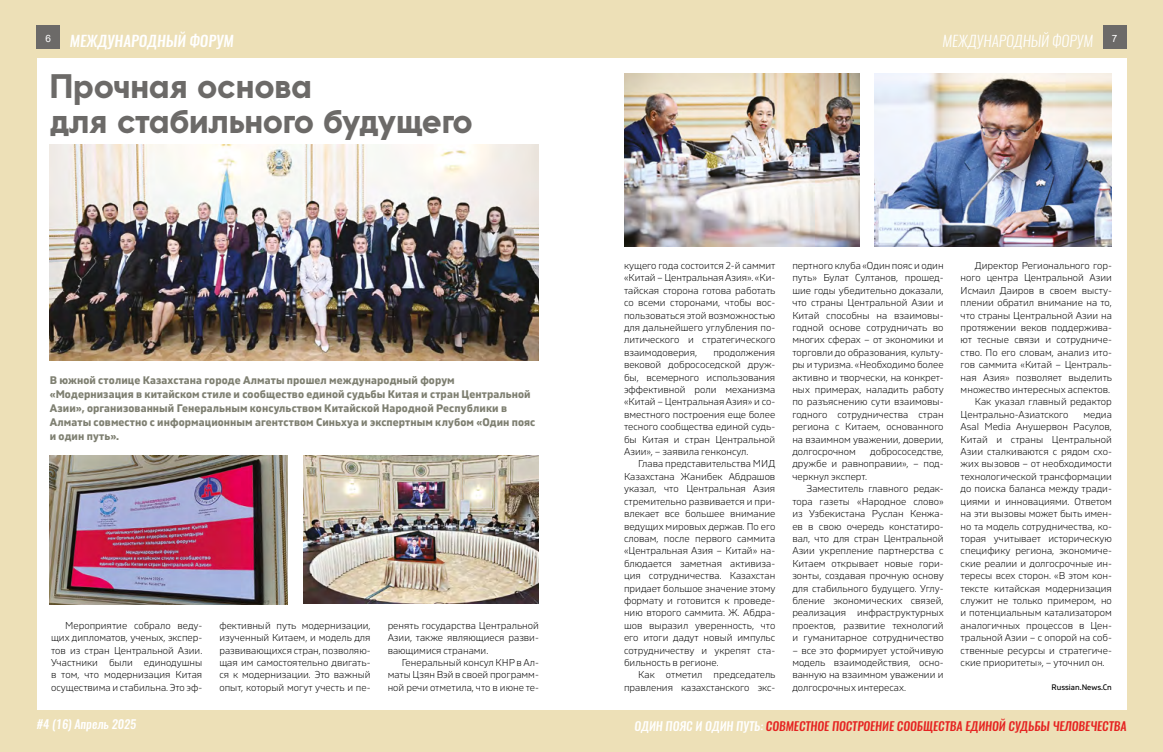
<style>
.page{position:relative;width:1163px;height:752px;background:#fff}
.page>*{position:absolute;margin:0;border:0;box-sizing:border-box;transform-origin:0 0}
.t1{font:900 34px/35px "Kontora";color:#6c6a68}
.t2{font:italic 500 15px "Oswald";color:#fff}
.t3{font:italic 300 15px "Oswald";color:#fff}
.t4{font:italic 500 12px "Oswald";color:#e52321}
.t5{font:italic 500 12px "Oswald";color:#fff}
.t6{font:700 11px/14px "Gilam";letter-spacing:.005em;color:#7e7f71}
.t7{font:300 10px/12.4px "Gilam";color:#000;text-align:justify}
.t8{font:10px "Arial";color:#fff}
.t9{font:8px "Gilam";color:#000}
.s1{color:#fff}
</style>
<div class="page">
<div style="left:0;top:0;width:1162px;height:751px;background:#ede0b7"></div>
<div style="left:1102px;top:26px;width:23px;height:23px;background:#6c6a68"></div>
<div style="left:37px;top:26px;width:23px;height:23px;background:#6c6a68"></div>
<div style="left:37px;top:58px;width:1088px;height:651px;background:#fff"></div>
<img style="left:50px;top:145px;width:489px;height:215px">
<img style="left:50px;top:455px;width:237px;height:148px">
<img style="left:874px;top:74px;width:237px;height:173px">
<img style="left:624px;top:74px;width:235px;height:173px">
<img style="left:303px;top:455px;width:236px;height:148px">
<h2 class="t2" style="left:70px;top:30px;width:165px">МЕЖДУНАРОДНЫЙ ФОРУМ</h2>
<h2 class="t3" style="left:942px;top:30px;width:152px">МЕЖДУНАРОДНЫЙ ФОРУМ</h2>
<p class="t8" style="left:46px;top:31px;width:7px">6</p>
<p class="t8" style="left:1111px;top:31px;width:7px">7</p>
<h1 class="t1" style="left:50px;top:67px;width:424px">Прочная основа<br>для стабильного будущего</h1>
<p class="t6" style="left:50px;top:372px;width:487px">В южной столице Казахстана городе Алматы прошел международный форум «Модернизация в китайском стиле и сообщество единой судьбы Китая и стран Центральной Азии», организованный Генеральным консульством Китайской Народной Республики в Алматы совместно с информационным агентством Синьхуа и экспертным клубом «Один пояс и один путь».</p>
<p class="t7" style="left:51px;top:618px;width:153px;text-indent:14px">Мероприятие собрало веду&shy;щих дипломатов, ученых, экспер&shy;тов из стран Центральной Азии.<br>Участники были единодушны в том, что модернизация Китая осуществима и стабильна. Это эф-</p>
<p class="t7" style="left:219px;top:618px;width:153px">фективный путь модернизации, изученный Китаем, и модель для развивающихся стран, позволяю&shy;щая им самостоятельно двигать&shy;ся к модернизации. Это важный опыт, который могут учесть и пе-</p>
<p class="t7" style="left:387px;top:618px;width:153px">ренять государства Центральной Азии, также являющиеся разви&shy;вающимися странами.</p>
<p class="t7" style="left:387px;top:655px;width:153px;text-indent:14px">Генеральный консул КНР в Ал&shy;маты Цзян Вэй в своей программ&shy;ной речи отметила, что в июне те-</p>
<p class="t7" style="left:624px;top:258px;width:153px">кущего года состоится 2-й саммит «Китай – Центральная Азия». «Ки&shy;тайская сторона готова работать со всеми сторонами, чтобы вос&shy;пользоваться этой возможностью для дальнейшего углубления по&shy;литического и стратегического взаимодоверия,</p>
<p class="t7" style="left:624px;top:345px;width:153px;text-indent:89px">продолжения вековой добрососедской друж&shy;бы, всемерного использования эффективной роли механизма «Китай – Центральная Азия» и со&shy;вместного построения еще более тесного сообщества единой судь&shy;бы Китая и стран Центральной Азии», – заявила генконсул.</p>
<p class="t7" style="left:624px;top:457px;width:153px;text-indent:14px">Глава представительства МИД Казахстана Жанибек Абдрашов указал, что Центральная Азия стремительно развивается и при&shy;влекает все большее внимание ведущих мировых держав. По его словам, после первого саммита «Центральная Азия – Китай» на&shy;блюдается заметная активиза&shy;ция сотрудничества. Казахстан придает большое значение этому формату и готовится к проведе&shy;нию второго саммита. Ж. Абдра&shy;шов выразил уверенность, что его итоги дадут новый импульс сотрудничеству и укрепят ста&shy;бильность в регионе.</p>
<p class="t7" style="left:624px;top:668px;width:153px;text-align:right">Как отметил председатель правления казахстанского экс-</p>
<p class="t7" style="left:792px;top:258px;width:153px">пертного клуба «Один пояс и один путь» Булат Султанов, прошед&shy;шие годы убедительно доказали, что страны Центральной Азии и Китай способны на взаимовы&shy;годной основе сотрудничать во многих сферах – от экономики и торговли до образования, культу&shy;ры и туризма. «Необходимо более активно и творчески, на конкрет&shy;ных примерах, наладить работу по разъяснению сути взаимовы&shy;годного сотрудничества стран региона с Китаем, основанного на взаимном уважении, доверии, долгосрочном</p>
<p class="t7" style="left:792px;top:444px;width:153px;text-indent:78px">добрососедстве, дружбе и равноправии», – под&shy;черкнул эксперт.</p>
<p class="t7" style="left:792px;top:482px;width:153px;text-indent:14px">Заместитель главного редак&shy;тора газеты «Народное слово» из Узбекистана Руслан Кенжа&shy;ев в свою очередь констатиро&shy;вал, что для стран Центральной Азии укрепление партнерства с Китаем открывает новые гори&shy;зонты, создавая прочную основу для стабильного будущего. Углу&shy;бление экономических связей, реализация инфраструктурных проектов, развитие технологий и гуманитарное сотрудничество</p>
<p class="t7" style="left:792px;top:643px;width:153px">– все это формирует устойчивую модель взаимодействия, осно&shy;ванную на взаимном уважении и долгосрочных интересах.</p>
<p class="t7" style="left:974px;top:258px;width:139px">Директор Регионального гор-</p>
<p class="t7" style="left:960px;top:271px;width:153px">ного центра Центральной Азии</p>
<p class="t7" style="left:960px;top:283px;width:153px">Исмаил Даиров в своем высту-</p>
<p class="t7" style="left:960px;top:296px;width:153px">плении обратил внимание на то,</p>
<p class="t7" style="left:960px;top:308px;width:153px">что страны Центральной Азии на</p>
<p class="t7" style="left:960px;top:320px;width:153px">протяжении веков поддержива-</p>
<p class="t7" style="left:960px;top:333px;width:153px">ют тесные связи и сотрудниче-</p>
<p class="t7" style="left:960px;top:345px;width:153px">ство. По его словам, анализ ито-</p>
<p class="t7" style="left:960px;top:358px;width:153px">гов саммита «Китай – Централь-</p>
<p class="t7" style="left:960px;top:370px;width:153px">ная Азия» позволяет выделить</p>
<p class="t7" style="left:960px;top:382px;width:151px">множество интересных аспектов.</p>
<p class="t7" style="left:974px;top:395px;width:138px">Как указал главный редактор</p>
<p class="t7" style="left:960px;top:407px;width:109px">Центрально-Азиатского</p>
<p class="t7" style="left:960px;top:407px;width:153px;text-indent:123px">медиа Asal Media Анушервон Расулов, Китай и страны Центральной Азии сталкиваются с рядом схо&shy;жих вызовов – от необходимости технологической трансформации до поиска баланса между тради&shy;циями и инновациями. Ответом на эти вызовы может быть имен&shy;но та модель сотрудничества, ко&shy;торая учитывает историческую специфику региона, экономиче&shy;ские реалии и долгосрочные ин&shy;тересы всех сторон. «В этом кон&shy;тексте китайская модернизация служит не только примером, но и потенциальным катализатором аналогичных процессов в Цен&shy;тральной Азии – с опорой на соб&shy;ственные ресурсы и стратегиче&shy;ские приоритеты», – уточнил он.</p>
<p class="t9" style="left:1051px;top:680px;width:62px">Russian.News.Cn</p>
<p class="t5" style="left:37px;top:715px;width:101px">#4 (16) Апрель 2025</p>
<p class="t4" style="left:634px;top:717px;width:493px"><span class="s1">ОДИН ПОЯС И ОДИН ПУТЬ:</span> СОВМЕСТНОЕ ПОСТРОЕНИЕ СООБЩЕСТВА ЕДИНОЙ СУДЬБЫ ЧЕЛОВЕЧЕСТВА</p>
</div>
